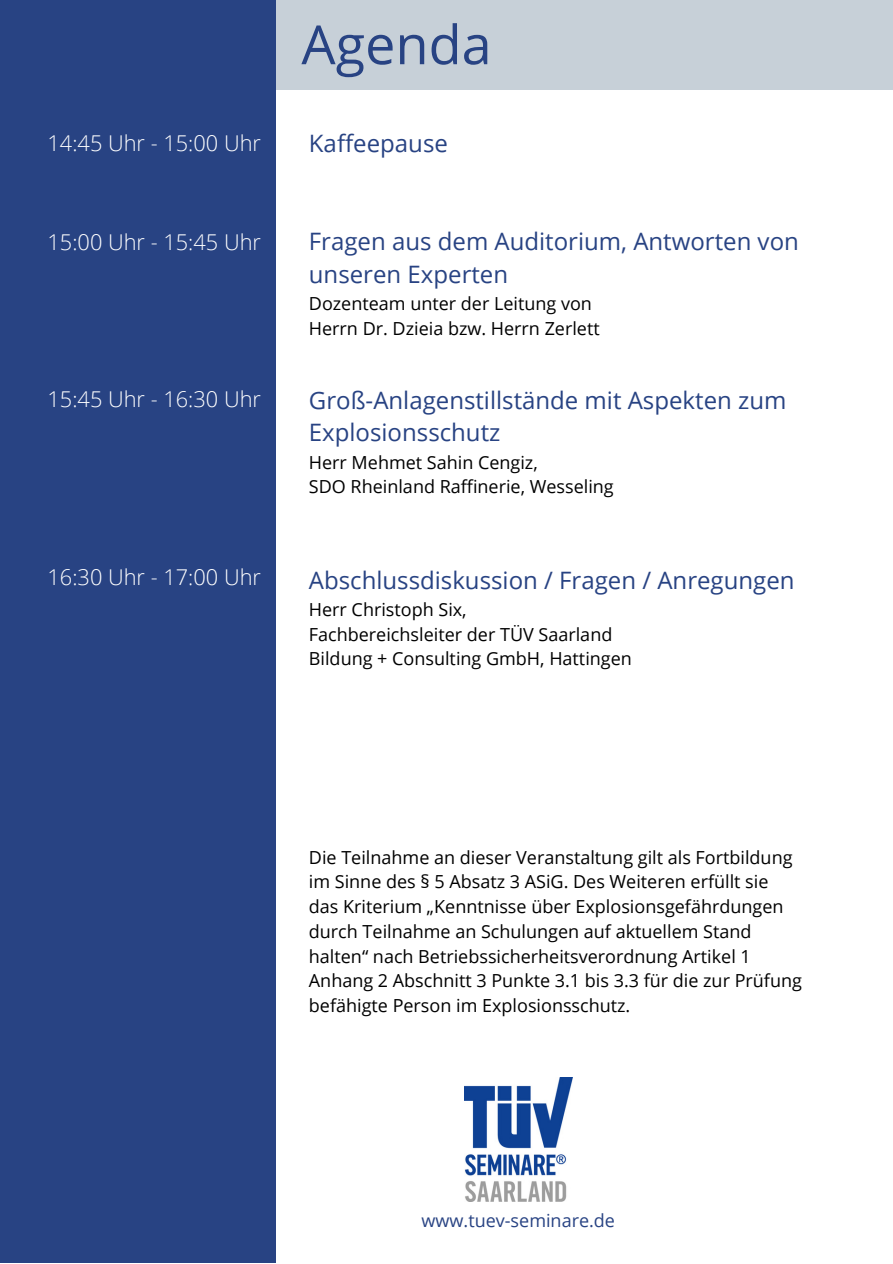
<style>
.page{position:relative;width:893px;height:1264px;background:#fff}
.page>*{position:absolute;margin:0;border:0;box-sizing:border-box;transform-origin:0 0}
.t1{font:54px "Open Sans";color:#284383}
.t2{font:24px/32.7px "Open Sans";color:#284383}
.t3{font:300 21.75px "Open Sans";color:#fff}
.t4{font:18px "Open Sans";color:#000}
.t5{font:18px "Open Sans";color:#284383}
</style>
<div class="page">
<div style="left:275px;top:0;width:617px;height:89px;background:#c7d0d8"></div>
<div style="left:0;top:0;width:275px;height:1262px;background:#284383"></div>
<img style="left:464px;top:1077px;width:108px;height:124px">
<p class="t1" style="left:301px;top:7px;width:192px">Agenda</p>
<p class="t3" style="left:48px;top:128px;width:215px">14:45 Uhr - 15:00 Uhr</p>
<p class="t2" style="left:309px;top:126px;width:140px">Kaffeepause</p>
<p class="t3" style="left:48px;top:227px;width:215px">15:00 Uhr - 15:45 Uhr</p>
<p class="t2" style="left:309px;top:224px;width:491px">Fragen aus dem Auditorium, Antworten von unseren Experten</p>
<p class="t4" style="left:309px;top:290px;width:284px">Dozenteam unter der Leitung von</p>
<p class="t4" style="left:309px;top:315px;width:292px">Herrn Dr. Dzieia bzw. Herrn Zerlett</p>
<p class="t3" style="left:48px;top:383px;width:215px">15:45 Uhr - 16:30 Uhr</p>
<p class="t2" style="left:309px;top:383px;width:479px">Groß-Anlagenstillstände mit Aspekten zum<br>Explosionsschutz</p>
<p class="t4" style="left:309px;top:449px;width:230px">Herr Mehmet Sahin Cengiz,</p>
<p class="t4" style="left:309px;top:474px;width:306px">SDO Rheinland Raffinerie, Wesseling</p>
<p class="t3" style="left:48px;top:561px;width:215px">16:30 Uhr - 17:00 Uhr</p>
<p class="t2" style="left:309px;top:563px;width:487px">Abschlussdiskussion / Fragen / Anregungen</p>
<p class="t4" style="left:309px;top:596px;width:159px">Herr Christoph Six,</p>
<p class="t4" style="left:309px;top:621px;width:305px">Fachbereichsleiter der TÜV Saarland</p>
<p class="t4" style="left:309px;top:646px;width:324px">Bildung + Consulting GmbH, Hattingen</p>
<p class="t4" style="left:309px;top:844px;width:485px">Die Teilnahme an dieser Veranstaltung gilt als Fortbildung</p>
<p class="t4" style="left:309px;top:869px;width:461px">im Sinne des § 5 Absatz 3 ASiG. Des Weiteren erfüllt sie</p>
<p class="t4" style="left:309px;top:893px;width:476px">das Kriterium „Kenntnisse über Explosionsgefährdungen</p>
<p class="t4" style="left:309px;top:918px;width:444px">durch Teilnahme an Schulungen auf aktuellem Stand</p>
<p class="t4" style="left:309px;top:943px;width:443px">halten“ nach Betriebssicherheitsverordnung Artikel 1</p>
<p class="t4" style="left:309px;top:968px;width:494px">Anhang 2 Abschnitt 3 Punkte 3.1 bis 3.3 für die zur Prüfung</p>
<p class="t4" style="left:309px;top:992px;width:323px">befähigte Person im Explosionsschutz.</p>
<p class="t5" style="left:421px;top:1207px;width:195px">www.tuev-seminare.de</p>
</div>
